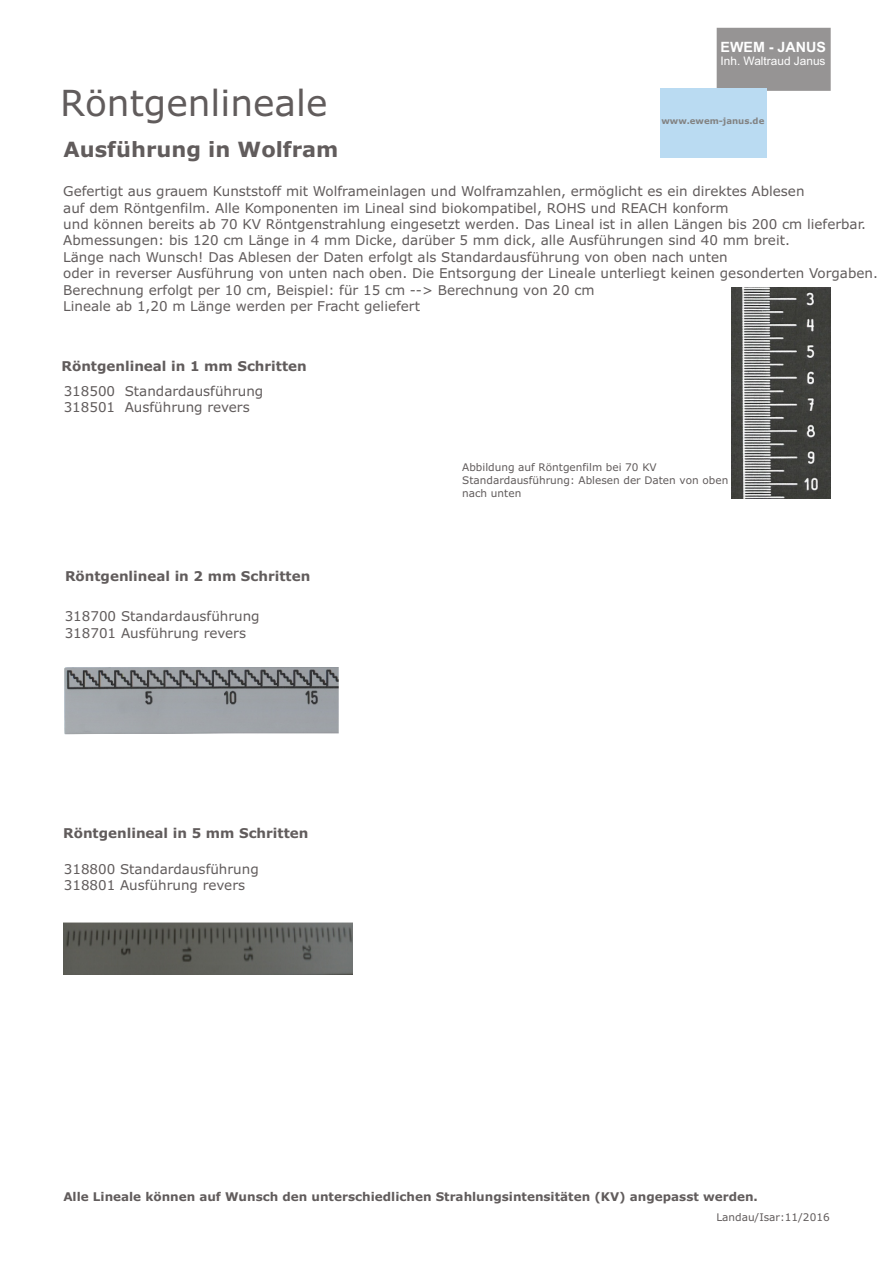
<style>
.page{position:relative;width:894px;height:1263px;background:#fff}
.page>*{position:absolute;margin:0;border:0;box-sizing:border-box;transform-origin:0 0}
.t1{font:36px "Verdana";color:#615c5c}
.t2{font:700 21px "Verdana";color:#615c5c}
.t3{font:700 14.1px "Arial";color:#fff}
.t4{font:13.5px/16.4px "Verdana";color:#615c5c}
.t5{font:700 13.5px "Verdana";color:#615c5c}
.t6{font:700 12px "Verdana";color:#615c5c}
.t7{font:11.7px "Arial";color:#fff}
.t8{font:10.5px/12.8px "Verdana";color:#615c5c}
.t9{font:700 8.55px "Verdana";color:#828282}
</style>
<div class="page">
<div style="left:717px;top:28px;width:114px;height:63px;background:#969494;border:3px solid #969494"></div>
<div style="left:660px;top:89px;width:107px;height:69px;background:#badbf2"></div>
<img style="left:64px;top:668px;width:275px;height:66px">
<img style="left:64px;top:923px;width:288px;height:51px">
<img style="left:732px;top:288px;width:98px;height:210px">
<h1 class="t1" style="left:60px;top:88px;width:269px">Röntgenlineale</h1>
<h2 class="t2" style="left:64px;top:141px;width:276px">Ausführung in Wolfram</h2>
<p class="t3" style="left:721px;top:41px;width:107px">EWEM - JANUS</p>
<p class="t7" style="left:721px;top:57px;width:106px">Inh. Waltraud Janus</p>
<p class="t9" style="left:661px;top:117px;width:104px">www.ewem-janus.de</p>
<p class="t4" style="left:63px;top:184px;width:816px">Gefertigt aus grauem Kunststoff mit Wolframeinlagen und Wolframzahlen, ermöglicht es ein direktes Ablesen<br>auf dem Röntgenfilm. Alle Komponenten im Lineal sind biokompatibel, ROHS und REACH konform<br>und können bereits ab 70 KV Röntgenstrahlung eingesetzt werden. Das Lineal ist in allen Längen bis 200 cm lieferbar.<br>Abmessungen: bis 120 cm Länge in 4 mm Dicke, darüber 5 mm dick, alle Ausführungen sind 40 mm breit.<br>Länge nach Wunsch! Das Ablesen der Daten erfolgt als Standardausführung von oben nach unten<br>oder in reverser Ausführung von unten nach oben. Die Entsorgung der Lineale unterliegt keinen gesonderten Vorgaben.<br>Berechnung erfolgt per 10 cm, Beispiel: für 15 cm --&gt; Berechnung von 20 cm<br>Lineale ab 1,20 m Länge werden per Fracht geliefert</p>
<p class="t5" style="left:62px;top:360px;width:247px">Röntgenlineal in 1 mm Schritten</p>
<p class="t4" style="left:64px;top:384px;width:201px">318500 Standardausführung<br>318501 Ausführung revers</p>
<p class="t5" style="left:65px;top:571px;width:247px">Röntgenlineal in 2 mm Schritten</p>
<p class="t4" style="left:65px;top:610px;width:196px">318700 Standardausführung<br>318701 Ausführung revers</p>
<p class="t5" style="left:63px;top:827px;width:247px">Röntgenlineal in 5 mm Schritten</p>
<p class="t4" style="left:64px;top:862px;width:196px">318800 Standardausführung<br>318801 Ausführung revers</p>
<p class="t8" style="left:462px;top:462px;width:268px">Abbildung auf Röntgenfilm bei 70 KV<br>Standardausführung: Ablesen der Daten von oben nach unten</p>
<p class="t6" style="left:63px;top:1192px;width:696px">Alle Lineale können auf Wunsch den unterschiedlichen Strahlungsintensitäten (KV) angepasst werden.</p>
<p class="t8" style="left:716px;top:1211px;width:115px">Landau/Isar:11/2016</p>
</div>
